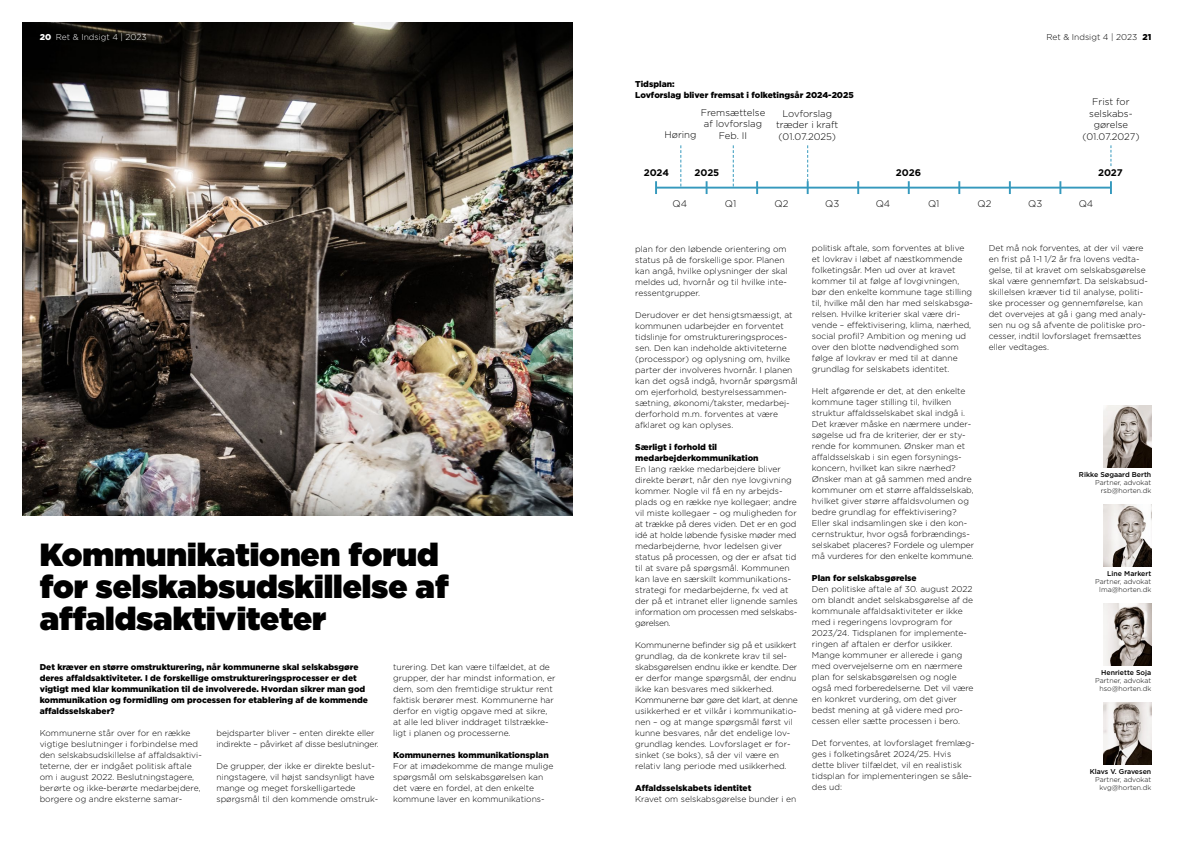
<style>
.page{position:relative;width:1191px;height:842px;background:#fff}
.page>*{position:absolute;margin:0;border:0;box-sizing:border-box;transform-origin:0 0}
.t1{font:900 32px/32px "Gotham";color:#000}
.t2{font:300 9.6px/11.5px "Gotham";color:#000;text-align:center}
.t3{font:700 9.6px "Gotham";letter-spacing:-.005em;color:#000}
.t4{font:300 8.5px/11px "Gotham";color:#000}
.t5{font:900 8.5px/11px "Gotham";color:#000}
.t6{font:300 8.5px/11px "Gotham";letter-spacing:-.02em;color:#000}
.t7{font:300 8.5px "Gotham";color:#fff}
.t8{font:300 7px/8px "Gotham";color:#000;text-align:right}
.t9{font:500 7px "Gotham";color:#000}
.s1{font-weight:900}
</style>
<div class="page">
<hr style="left:656px;top:187px;width:455px;height:2px;background:#3599bd">
<svg style="left:655px;top:181px;width:2px;height:13px"></svg>
<svg style="left:705px;top:181px;width:2px;height:13px"></svg>
<svg style="left:756px;top:181px;width:2px;height:13px"></svg>
<svg style="left:857px;top:181px;width:2px;height:13px"></svg>
<svg style="left:907px;top:181px;width:2px;height:13px"></svg>
<svg style="left:958px;top:181px;width:2px;height:13px"></svg>
<svg style="left:1059px;top:181px;width:2px;height:13px"></svg>
<svg style="left:1110px;top:181px;width:2px;height:13px"></svg>
<svg style="left:680px;top:145px;width:1px;height:41px"></svg>
<svg style="left:733px;top:145px;width:1px;height:41px"></svg>
<svg style="left:806px;top:145px;width:2px;height:49px"></svg>
<svg style="left:1110px;top:145px;width:1px;height:21px"></svg>
<img style="left:23px;top:23px;width:550px;height:493px">
<img style="left:1103px;top:505px;width:48px;height:62px">
<img style="left:1103px;top:406px;width:48px;height:62px">
<img style="left:1103px;top:604px;width:48px;height:62px">
<img style="left:1103px;top:703px;width:48px;height:62px">
<p class="t7" style="left:40px;top:32px;width:109px"><span class="s1">20</span> Ret &amp; Indsigt 4 | 2023</p>
<p class="t4" style="left:1046px;top:32px;width:106px">Ret &amp; Indsigt 4 | 2023 <span class="s1">21</span></p>
<h1 class="t1" style="left:40px;top:538px;width:410px">Kommunikationen forud for selskabsudskillelse af affaldsaktiviteter</h1>
<p class="t5" style="left:40px;top:661px;width:330px">Det kræver en større omstrukturering, når kommunerne skal selskabsgøre deres affaldsaktiviteter. I de forskellige omstruktureringsprocesser er det vigtigt med klar kommunikation til de involverede. Hvordan sikrer man god kommunikation og formidling om processen for etablering af de kommende affaldsselskaber?</p>
<p class="t4" style="left:40px;top:727px;width:164px">Kommunerne står over for en række vigtige beslutninger i forbindelse med den selskabsudskillelse af affaldsaktivi&shy;teterne, der er indgået politisk aftale om i august 2022. Beslutningstagere, berørte og ikke-berørte medarbejdere, borgere og andre eksterne samar-</p>
<p class="t6" style="left:216px;top:727px;width:164px">bejdsparter bliver – enten direkte eller indirekte – påvirket af disse beslutninger.</p>
<p class="t4" style="left:216px;top:760px;width:163px">De grupper, der ikke er direkte beslut&shy;ningstagere, vil højst sandsynligt have mange og meget forskelligartede spørgsmål til den kommende omstruk-</p>
<p class="t4" style="left:393px;top:661px;width:164px">turering. Det kan være tilfældet, at de grupper, der har mindst information, er dem, som den fremtidige struktur rent faktisk berører mest. Kommunerne har derfor en vigtig opgave med at sikre, at alle led bliver inddraget tilstrække&shy;ligt i planen og processerne.</p>
<p class="t5" style="left:393px;top:749px;width:157px">Kommunernes kommunikationsplan</p>
<p class="t4" style="left:393px;top:760px;width:162px">For at imødekomme de mange mulige spørgsmål om selskabsgørelsen kan det være en fordel, at den enkelte kommune laver en kommunikations-</p>
<p class="t5" style="left:635px;top:78px;width:220px">Tidsplan:<br>Lovforslag bliver fremsat i folketingsår 2024-2025</p>
<p class="t2" style="left:700px;top:107px;width:66px">Fremsættelse af lovforslag<br>Feb. II</p>
<p class="t2" style="left:776px;top:107px;width:64px">Lovforslag træder i kraft (01.07.2025)</p>
<p class="t2" style="left:1082px;top:96px;width:59px">Frist for selskabs&shy;gørelse (01.07.2027)</p>
<p class="t3" style="left:896px;top:166px;width:27px">2026</p>
<p class="t3" style="left:1098px;top:166px;width:26px">2027</p>
<p class="t2" style="left:725px;top:198px;width:13px">Q1</p>
<p class="t2" style="left:774px;top:198px;width:15px">Q2</p>
<p class="t2" style="left:825px;top:198px;width:16px">Q3</p>
<p class="t2" style="left:875px;top:198px;width:16px">Q4</p>
<p class="t2" style="left:928px;top:198px;width:13px">Q1</p>
<p class="t2" style="left:977px;top:198px;width:15px">Q2</p>
<p class="t2" style="left:1028px;top:198px;width:16px">Q3</p>
<p class="t2" style="left:1078px;top:198px;width:16px">Q4</p>
<p class="t2" style="left:664px;top:129px;width:33px">Høring</p>
<p class="t3" style="left:643px;top:166px;width:27px">2024</p>
<p class="t3" style="left:694px;top:166px;width:26px">2025</p>
<p class="t2" style="left:672px;top:198px;width:16px">Q4</p>
<p class="t4" style="left:635px;top:243px;width:154px">plan for den løbende orientering om status på de forskellige spor. Planen kan angå, hvilke oplysninger der skal meldes ud, hvornår og til hvilke inte&shy;ressentgrupper.</p>
<p class="t4" style="left:635px;top:309px;width:164px">Derudover er det hensigtsmæssigt, at kommunen udarbejder en forventet tidslinje for omstruktureringsproces&shy;sen. Den kan indeholde aktiviteterne (processpor) og oplysning om, hvilke parter der involveres hvornår. I planen kan det også indgå, hvornår spørgsmål om ejerforhold, bestyrelsessammen&shy;sætning, økonomi/takster, medarbej&shy;derforhold m.m. forventes at være afklaret og kan oplyses.</p>
<p class="t5" style="left:635px;top:441px;width:125px">Særligt i forhold til medarbejderkommunikation</p>
<p class="t4" style="left:635px;top:463px;width:164px">En lang række medarbejdere bliver direkte berørt, når den nye lovgivning kommer. Nogle vil få en ny arbejds&shy;plads og en række nye kollegaer; andre vil miste kollegaer – og muligheden for at trække på deres viden. Det er en god idé at holde løbende fysiske møder med medarbejderne, hvor ledelsen giver status på processen, og der er afsat tid til at svare på spørgsmål. Kommunen kan lave en særskilt kommunikations&shy;strategi for medarbejderne, fx ved at der på et intranet eller lignende samles information om processen med selskabs&shy;gørelsen.</p>
<p class="t4" style="left:635px;top:639px;width:164px">Kommunerne befinder sig på et usikkert grundlag, da de konkrete krav til sel&shy;skabsgørelsen endnu ikke er kendte. Der er derfor mange spørgsmål, der endnu ikke kan besvares med sikkerhed.<br>Kommunerne bør gøre det klart, at denne usikkerhed er et vilkår i kommunikatio&shy;nen – og at mange spørgsmål først vil kunne besvares, når det endelige lov&shy;grundlag kendes. Lovforslaget er for&shy;sinket (se boks), så der vil være en relativ lang periode med usikkerhed.</p>
<p class="t5" style="left:635px;top:782px;width:118px">Affaldsselskabets identitet</p>
<p class="t4" style="left:635px;top:793px;width:163px">Kravet om selskabsgørelse bunder i en</p>
<p class="t4" style="left:812px;top:243px;width:163px">politisk aftale, som forventes at blive et lovkrav i løbet af næstkommende folketingsår. Men ud over at kravet kommer til at følge af lovgivningen, bør den enkelte kommune tage stilling til, hvilke mål den har med selskabsgø&shy;relsen. Hvilke kriterier skal være dri&shy;vende – effektivisering, klima, nærhed, social profil? Ambition og mening ud over den blotte nødvendighed som følge af lovkrav er med til at danne grundlag for selskabets identitet.</p>
<p class="t4" style="left:812px;top:386px;width:164px">Helt afgørende er det, at den enkelte kommune tager stilling til, hvilken struktur affaldsselskabet skal indgå i.<br>Det kræver måske en nærmere under&shy;søgelse ud fra de kriterier, der er sty&shy;rende for kommunen. Ønsker man et affaldsselskab i sin egen forsynings&shy;koncern, hvilket kan sikre nærhed?<br>Ønsker man at gå sammen med andre kommuner om et større affaldsselskab, hvilket giver større affaldsvolumen og bedre grundlag for effektivisering?<br>Eller skal indsamlingen ske i den kon&shy;cernstruktur, hvor også forbrændings&shy;selskabet placeres? Fordele og ulemper må vurderes for den enkelte kommune.</p>
<p class="t5" style="left:812px;top:573px;width:106px">Plan for selskabsgørelse</p>
<p class="t4" style="left:812px;top:584px;width:163px">Den politiske aftale af 30. august 2022 om blandt andet selskabsgørelse af de kommunale affaldsaktiviteter er ikke med i regeringens lovprogram for 2023/24. Tidsplanen for implemente&shy;ringen af aftalen er derfor usikker.<br>Mange kommuner er allerede i gang med overvejelserne om en nærmere plan for selskabsgørelsen og nogle også med forberedelserne. Det vil være en konkret vurdering, om det giver bedst mening at gå videre med pro&shy;cessen eller sætte processen i bero.</p>
<p class="t4" style="left:812px;top:738px;width:164px">Det forventes, at lovforslaget fremlæg&shy;ges i folketingsåret 2024/25. Hvis dette bliver tilfældet, vil en realistisk tidsplan for implementeringen se såle&shy;des ud:</p>
<p class="t4" style="left:988px;top:243px;width:161px">Det må nok forventes, at der vil være en frist på 1-1 1/2 år fra lovens vedta&shy;gelse, til at kravet om selskabsgørelse skal være gennemført. Da selskabsud&shy;skillelsen kræver tid til analyse, politi&shy;ske processer og gennemførelse, kan det overvejes at gå i gang med analy&shy;sen nu og så afvente de politiske pro&shy;cesser, indtil lovforslaget fremsættes eller vedtages.</p>
<p class="t9" style="left:1079px;top:470px;width:74px">Rikke Søgaard Berth</p>
<p class="t8" style="left:1095px;top:479px;width:58px">Partner, advokat rsb@horten.dk</p>
<p class="t9" style="left:1107px;top:569px;width:45px">Line Markert</p>
<p class="t8" style="left:1095px;top:578px;width:58px;text-align:center">Partner, advokat lma@horten.dk</p>
<p class="t9" style="left:1101px;top:668px;width:52px">Henriette Soja</p>
<p class="t8" style="left:1095px;top:677px;width:58px">Partner, advokat hso@horten.dk</p>
<p class="t9" style="left:1089px;top:767px;width:63px">Klavs V. Gravesen</p>
<p class="t8" style="left:1095px;top:776px;width:58px">Partner, advokat kvg@horten.dk</p>
</div>
